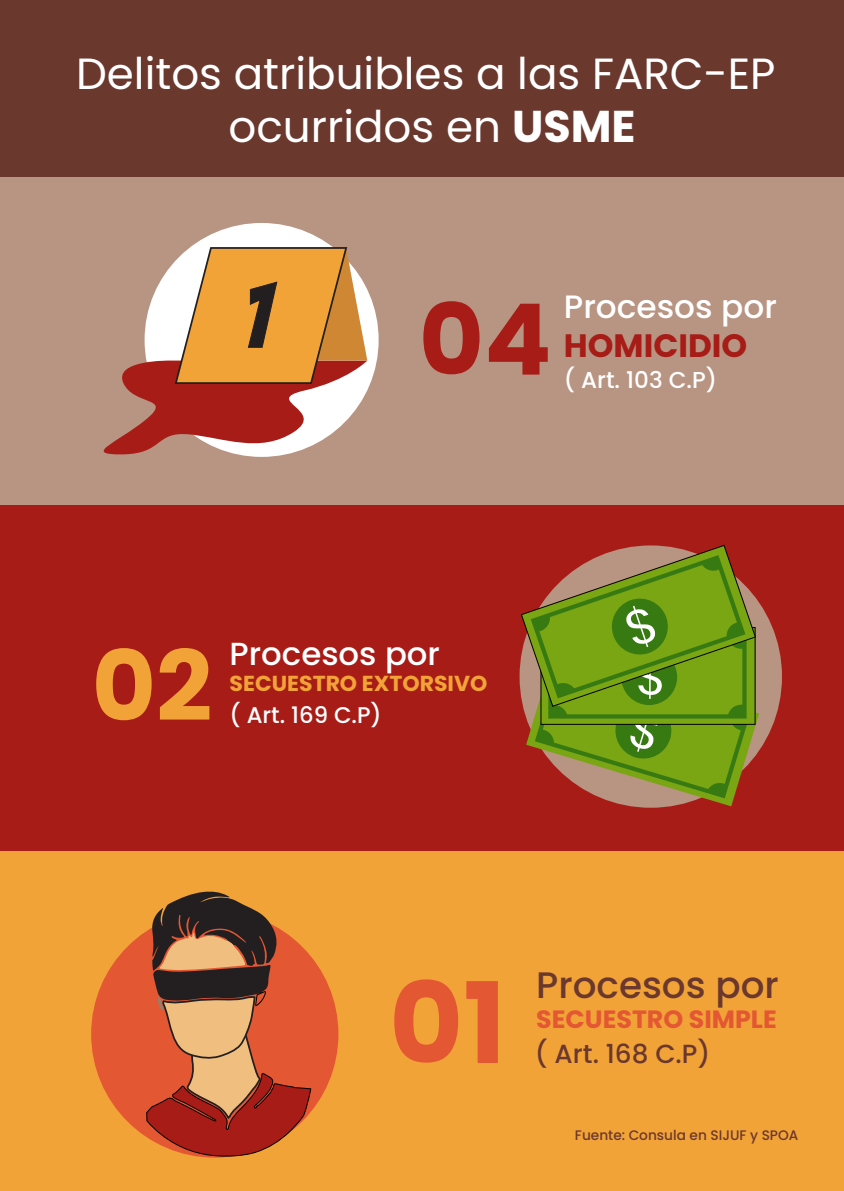
<style>
.page{position:relative;width:844px;height:1191px;background:#fff}
.page>*{position:absolute;margin:0;border:0;box-sizing:border-box;transform-origin:0 0}
.t1{font:700 112.17px "Poppins";color:#e35733}
.t2{font:700 98.52px "Poppins";color:#a81c17}
.t3{font:700 97.12px "Poppins";color:#f2a338}
.t4{font:43.57px/53.4px "Poppins";color:#fff;text-align:center}
.t5{font:500 36.75px "Poppins";color:#6b382e}
.t6{font:500 32.38px "Poppins";color:#fff}
.t7{font:700 32.38px "Poppins";color:#a81c17}
.t8{font:500 31.85px "Poppins";color:#fff}
.t9{font:500 26.25px "Poppins";color:#6b382e}
.t10{font:700 25.03px "Poppins";color:#e35733}
.t11{font:500 23.1px "Poppins";color:#fff}
.t12{font:500 22.75px "Poppins";color:#fff}
.t13{font:700 21.7px "Poppins";color:#f2a338}
.t14{font:500 13.83px "Poppins";color:#6b382e}
.s1{font-weight:700;font-size:44.45px}
</style>
<div class="page">
<div style="left:0;top:176px;width:843px;height:330px;background:#b89482"></div>
<div style="left:0;top:505px;width:843px;height:346px;background:#a81c17"></div>
<div style="left:0;top:851px;width:843px;height:340px;background:#f2a338"></div>
<div style="left:0;top:0;width:843px;height:176px;background:#6b382e"></div>
<div style="left:144px;top:223px;width:234px;height:234px;background:#fff;border-radius:50%"></div>
<svg style="left:103px;top:246px;width:264px;height:209px"></svg>
<div style="left:519px;top:545px;width:262px;height:262px;background:#b89482;border-radius:50%"></div>
<svg style="left:520px;top:545px;width:238px;height:261px"></svg>
<div style="left:91px;top:910px;width:247px;height:247px;background:#e35733;border-radius:50%"></div>
<svg style="left:146px;top:891px;width:165px;height:266px"></svg>
<p class="t4" style="left:76px;top:47px;width:700px">Delitos atribuibles a las FARC-EP ocurridos en <span class="s1">USME</span></p>
<h2 class="t2" style="left:419px;top:283px;width:134px">04</h2>
<p class="t6" style="left:563px;top:288px;width:214px">Procesos por</p>
<p class="t7" style="left:563px;top:326px;width:185px">HOMICIDIO</p>
<p class="t11" style="left:563px;top:366px;width:155px">( Art. 103 C.P)</p>
<h3 class="t3" style="left:92px;top:630px;width:122px">02</h3>
<p class="t8" style="left:229px;top:635px;width:212px">Procesos por</p>
<p class="t13" style="left:229px;top:670px;width:259px">SECUESTRO EXTORSIVO</p>
<p class="t12" style="left:229px;top:701px;width:154px">( Art. 169 C.P)</p>
<h1 class="t1" style="left:389px;top:958px;width:118px">01</h1>
<p class="t5" style="left:536px;top:964px;width:244px">Procesos por</p>
<p class="t10" style="left:536px;top:1005px;width:242px">SECUESTRO SIMPLE</p>
<p class="t9" style="left:534px;top:1038px;width:177px">( Art. 168 C.P)</p>
<p class="t14" style="left:575px;top:1127px;width:225px">Fuente: Consula en SIJUF y SPOA</p>
</div>
